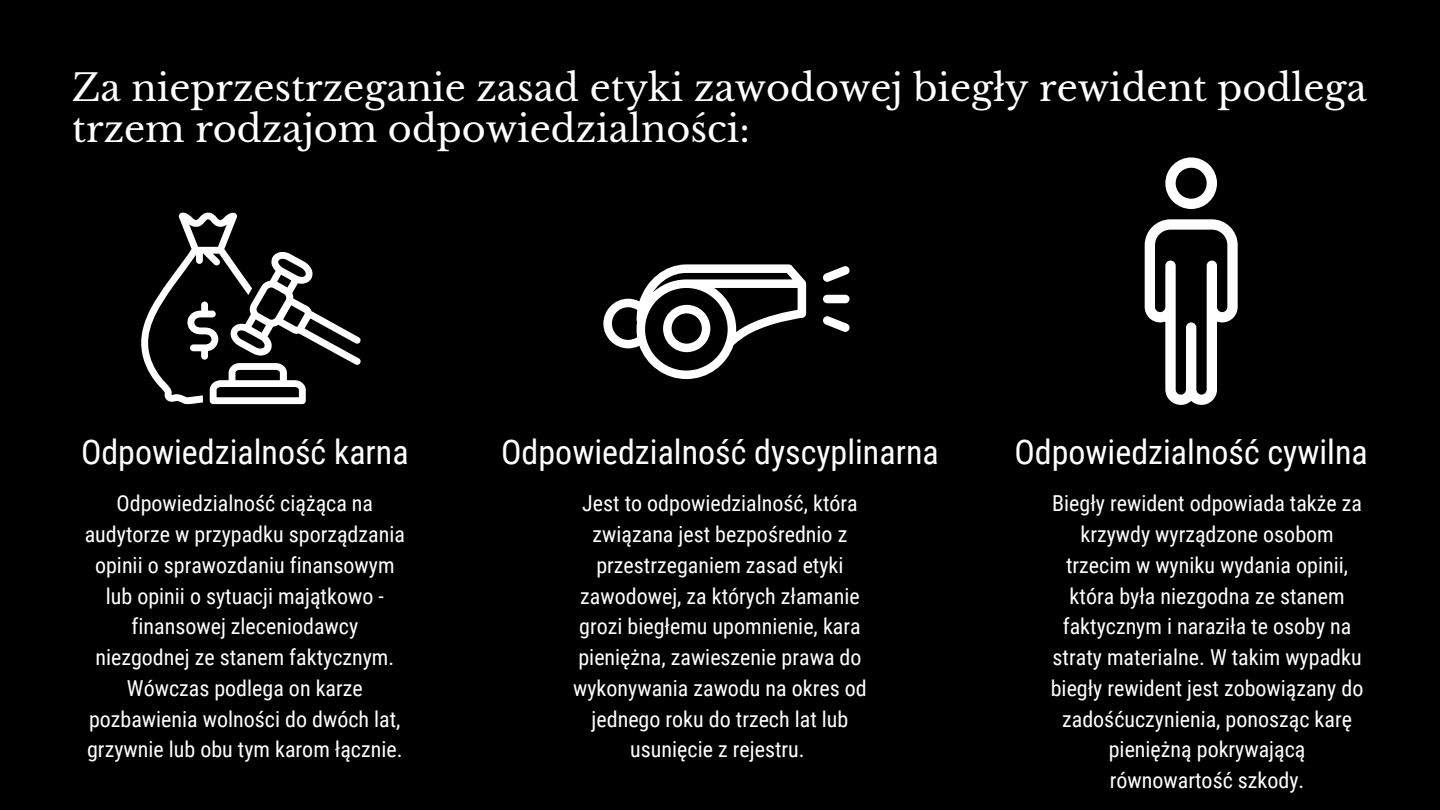
<style>
.page{position:relative;width:1440px;height:810px;background:#000}
.page>*{position:absolute;margin:0;border:0;box-sizing:border-box;transform-origin:0 0}
.t1{font:36.8px/40.5px "Libre Baskerville";color:#fff}
.t2{font:34px "Roboto Condensed";color:#fff}
.t3{font:22px/30.8px "Roboto Condensed";color:#fff;text-align:center}
</style>
<div class="page">
<svg style="left:141px;top:213px;width:220px;height:192px"></svg>
<svg style="left:603px;top:264px;width:203px;height:115px"></svg>
<div style="left:823px;top:295px;width:27px;height:8px;background:#fff;border-radius:4px"></div>
<svg style="left:823px;top:316px;width:27px;height:16px"></svg>
<svg style="left:823px;top:266px;width:27px;height:16px"></svg>
<svg style="left:1145px;top:157px;width:93px;height:248px"></svg>
<p class="t1" style="left:72px;top:68px;width:1296px">Za nieprzestrzeganie zasad etyki zawodowej biegły rewident podlega trzem rodzajom odpowiedzialności:</p>
<p class="t2" style="left:81px;top:432px;width:329px">Odpowiedzialność karna</p>
<p class="t2" style="left:501px;top:432px;width:439px">Odpowiedzialność dyscyplinarna</p>
<p class="t2" style="left:1014px;top:432px;width:355px">Odpowiedzialność cywilna</p>
<p class="t3" style="left:85px;top:489px;width:322px">Odpowiedzialność ciążąca na audytorze w przypadku sporządzania opinii o sprawozdaniu finansowym lub opinii o sytuacji majątkowo - finansowej zleceniodawcy niezgodnej ze stanem faktycznym.<br>Wówczas podlega on karze pozbawienia wolności do dwóch lat, grzywnie lub obu tym karom łącznie.</p>
<p class="t3" style="left:573px;top:489px;width:295px">Jest to odpowiedzialność, która związana jest bezpośrednio z przestrzeganiem zasad etyki zawodowej, za których złamanie grozi biegłemu upomnienie, kara pieniężna, zawieszenie prawa do wykonywania zawodu na okres od jednego roku do trzech lat lub usunięcie z rejestru.</p>
<p class="t3" style="left:1051px;top:489px;width:314px">Biegły rewident odpowiada także za krzywdy wyrządzone osobom trzecim w wyniku wydania opinii, która była niezgodna ze stanem faktycznym i naraziła te osoby na straty materialne. W takim wypadku biegły rewident jest zobowiązany do zadośćuczynienia, ponosząc karę pieniężną pokrywającą równowartość szkody.</p>
</div>
